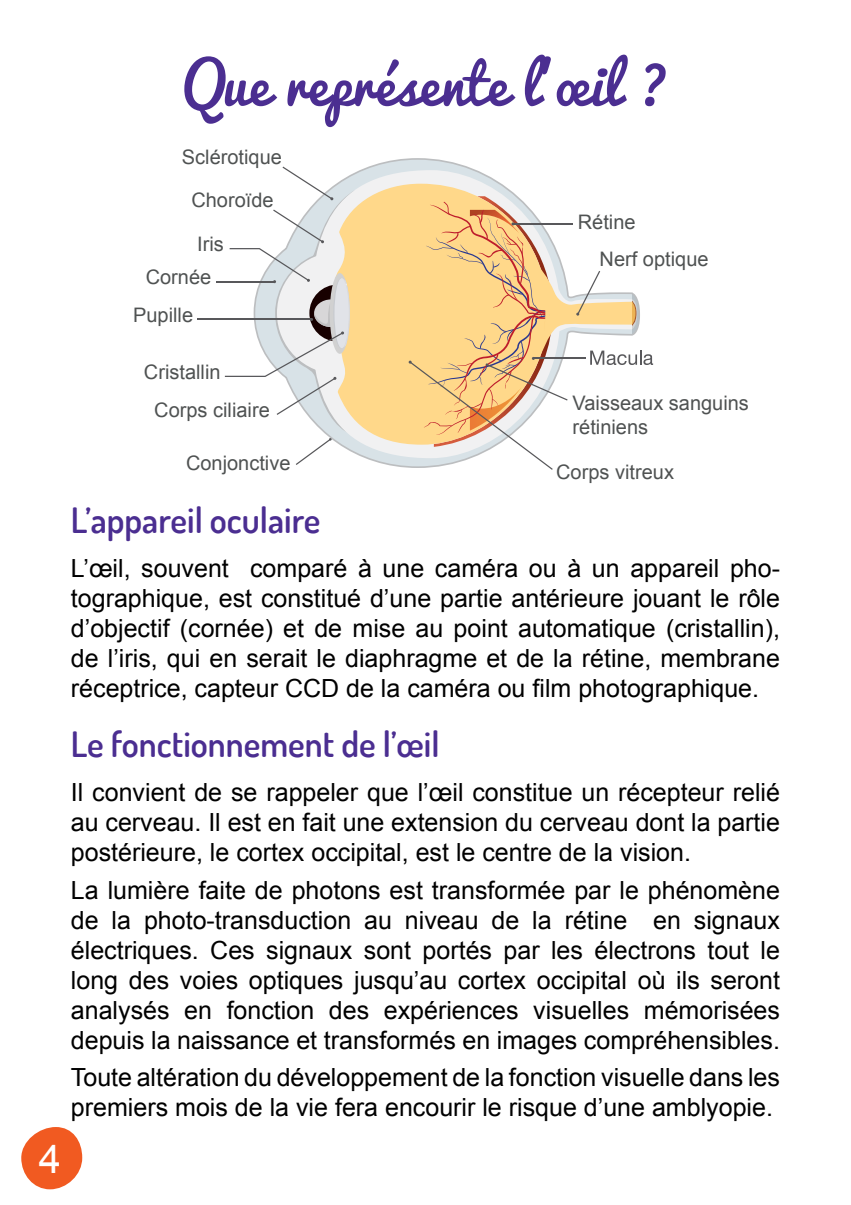
<style>
.page{position:relative;width:851px;height:1205px;background:#fff}
.page>*{position:absolute;margin:0;border:0;box-sizing:border-box;transform-origin:0 0}
.titre_H1{font:55px "Pacifico";color:#4b2e91}
.t1{font:40px "Arial";color:#fff}
.titre_H2{font:600 35px "Dosis";color:#4b2e91}
.t2{font:25px/30px "Arial";color:#000;text-align:justify}
.t3{font:20px/37.2px "Arial";color:#4f5252}
</style>
<div class="page">
<svg style="left:21px;top:1127px;width:61px;height:62px"></svg>
<svg style="left:283px;top:158px;width:234px;height:310px"></svg>
<svg style="left:408px;top:196px;width:245px;height:274px"></svg>
<hr style="left:513px;top:223px;width:59px;height:2px;background:#58585b">
<hr style="left:197px;top:319px;width:114px;height:1px;background:#58585b">
<hr style="left:216px;top:281px;width:58px;height:1px;background:#58585b">
<svg style="left:225px;top:167px;width:174px;height:298px"></svg>
<h2 class="t1" style="left:39px;top:1132px;width:24px">4</h2>
<h1 class="titre_H1" style="left:182px;top:55px;width:489px">Que représente l’œil ?</h1>
<p class="t3" style="left:182px;top:139px;width:101px">Sclérotique</p>
<p class="t3" style="left:191px;top:181px;width:84px">Choroïde</p>
<p class="t3" style="left:197px;top:226px;width:28px">Iris</p>
<p class="t3" style="left:133px;top:259px;width:80px;text-indent:13px">Cornée<br>Pupille</p>
<p class="t3" style="left:154px;top:354px;width:117px;line-height:38px;text-indent:-10px">Cristallin<br>Corps ciliaire</p>
<p class="t3" style="left:186px;top:444px;width:106px">Conjonctive</p>
<h2 class="titre_H2" style="left:71px;top:498px;width:251px">L’appareil oculaire</h2>
<p class="t3" style="left:577px;top:203px;width:59px">Rétine</p>
<p class="t3" style="left:599px;top:241px;width:110px">Nerf optique</p>
<p class="t3" style="left:572px;top:391px;width:178px;line-height:24px">Vaisseaux sanguins rétiniens</p>
<p class="t3" style="left:556px;top:453px;width:119px">Corps vitreux</p>
<p class="t2" style="left:71px;top:553px;width:710px">L’œil, souvent comparé à une caméra ou à un appareil pho&shy;tographique, est constitué d’une partie antérieure jouant le rôle d’objectif (cornée) et de mise au point automatique (cristallin), de l’iris, qui en serait le diaphragme et de la rétine, membrane réceptrice, capteur CCD de la caméra ou film photographique.</p>
<h2 class="titre_H2" style="left:71px;top:721px;width:370px">Le fonctionnement de l’œil</h2>
<p class="t2" style="left:71px;top:778px;width:710px">Il convient de se rappeler que l’œil constitue un récepteur relié au cerveau. Il est en fait une extension du cerveau dont la partie postérieure, le cortex occipital, est le centre de la vision.</p>
<p class="t2" style="left:71px;top:875px;width:710px">La lumière faite de photons est transformée par le phénomène de la photo-transduction au niveau de la rétine en signaux électriques. Ces signaux sont portés par les électrons tout le long des voies optiques jusqu’au cortex occipital où ils seront analysés en fonction des expériences visuelles mémorisées depuis la naissance et transformés en images compréhensibles.</p>
<p class="t2" style="left:71px;top:1062px;width:710px">Toute altération du développement de la fonction visuelle dans les premiers mois de la vie fera encourir le risque d’une amblyopie.</p>
</div>
